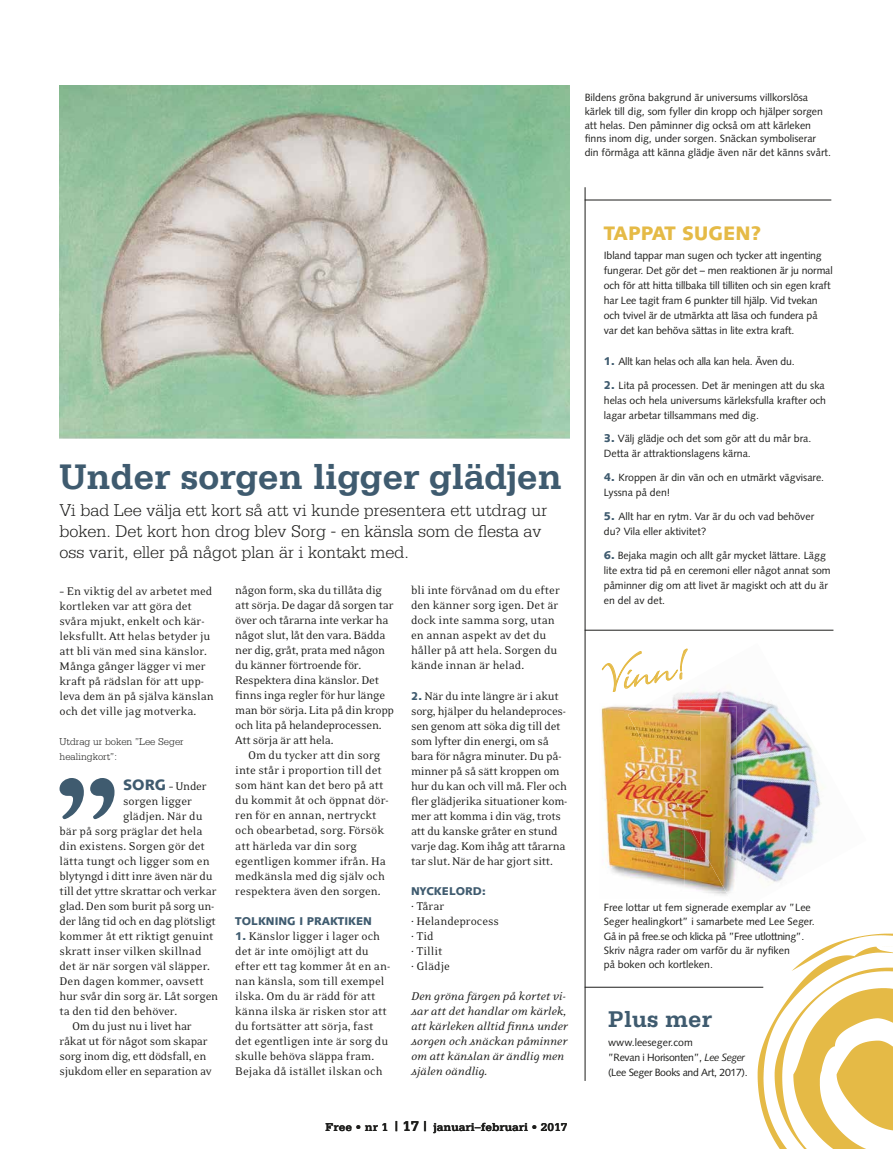
<style>
.page{position:relative;width:893px;height:1149px;background:#fff}
.page>*{position:absolute;margin:0;border:0;box-sizing:border-box;transform-origin:0 0}
.t1{font:700 37.5px "Serifa";letter-spacing:-.01em;color:#3f5b6f}
.t2{font:36.15px "Bickley Script Com";color:#e5ba46}
.t3{font:700 24px "Serifa";color:#3f5b6f}
.t4{font:900 19.5px "Syntax";color:#e5ba46}
.t5{font:300 18px/21px "Serifa";color:#1d1d1b}
.t6{font:12.75px/15px "Eidetic Neo";letter-spacing:-.01em;color:#1d1d1b}
.t7{font:italic 12.75px/15px "Eidetic Neo";color:#1d1d1b}
.t8{font:700 12px "Serifa";color:#1d1d1b}
.t9{font:900 11.25px "Syntax";color:#3f5b6f}
.t10{font:10.5px/15px "Syntax";color:#1d1d1b}
.t11{font:10.5px/15px "Syntax";letter-spacing:-.03em;color:#1d1d1b}
.t12{font:10.5px "Syntax";letter-spacing:-.02em;color:#1d1d1b}
.t13{font:300 10.5px/15px "Serifa";color:#1d1d1b}
.s1{font-family:"Syntax";font-weight:900;font-size:15px;color:#3f5b6f}
.s2{font-family:"Syntax";font-weight:900;font-size:11.25px;color:#3f5b6f}
.s3{font-size:15px}
.s4{font-weight:900;font-size:11.25px;color:#3f5b6f}
.s5{font-style:italic}
</style>
<div class="page">
<img style="left:747px;top:933px;width:146px;height:215px">
<hr style="left:585px;top:629px;width:248px;height:1px;background:#1d1d1b">
<img style="left:60px;top:85px;width:510px;height:353px">
<hr style="left:585px;top:986px;width:178px;height:1px;background:#1d1d1b">
<img style="left:672px;top:690px;width:152px;height:193px">
<img style="left:669px;top:703px;width:73px;height:193px">
<img style="left:602px;top:706px;width:26px;height:92px">
<img style="left:602px;top:798px;width:82px;height:93px">
<img style="left:684px;top:845px;width:16px;height:46px">
<img style="left:628px;top:706px;width:72px;height:92px">
<img style="left:700px;top:706px;width:36px;height:185px">
<img style="left:674px;top:798px;width:26px;height:47px">
<hr style="left:585px;top:199px;width:246px;height:1px;background:#1d1d1b">
<svg style="left:60px;top:778px;width:55px;height:40px"></svg>
<hr style="left:585px;top:187px;width:1px;height:893px;background:#1d1d1b">
<svg style="left:601px;top:648px;width:87px;height:44px"></svg>
<p class="t10" style="left:585px;top:91px;width:248px;line-height:13.5px">Bildens gröna bakgrund är universums villkorslösa kärlek till dig, som fyller din kropp och hjälper sorgen att helas. Den påminner dig också om att kärleken finns inom dig, under sorgen. Snäckan symboliserar din förmåga att känna glädje även när det känns svårt.</p>
<h1 class="t1" style="left:60px;top:454px;width:504px">Under sorgen ligger glädjen</h1>
<h3 class="t5" style="left:60px;top:499px;width:489px">Vi bad Lee välja ett kort så att vi kunde presentera ett utdrag ur boken. Det kort hon drog blev Sorg - en känsla som de flesta av oss varit, eller på något plan är i kontakt med.</h3>
<p class="t6" style="left:60px;top:583px;width:156px">– En viktig del av arbetet med kortleken var att göra det svåra mjukt, enkelt och kär&shy;leksfullt. Att helas betyder ju att bli vän med sina känslor.<br>Många gånger lägger vi mer kraft på rädslan för att upp&shy;leva dem än på själva känslan och det ville jag motverka.</p>
<p class="t13" style="left:60px;top:733px;width:126px">Utdrag ur boken ”Lee Seger healingkort”:</p>
<p class="t6" style="left:123px;top:778px;width:85px"><span class="s1">SORG</span> – Under</p>
<p class="t6" style="left:123px;top:793px;width:70px">sorgen ligger</p>
<p class="t6" style="left:123px;top:808px;width:81px">glädjen. När du</p>
<p class="t6" style="left:60px;top:823px;width:145px">bär på sorg präglar det hela</p>
<p class="t6" style="left:60px;top:838px;width:147px">din exi stens. Sorgen gör det</p>
<p class="t6" style="left:60px;top:853px;width:152px">lätta tungt och ligger som en</p>
<p class="t6" style="left:60px;top:868px;width:155px">blytyngd i ditt inre även när du</p>
<p class="t6" style="left:60px;top:883px;width:159px">till det yttre skrattar och verkar</p>
<p class="t6" style="left:60px;top:898px;width:156px">glad. Den som burit på sorg un-</p>
<p class="t6" style="left:60px;top:913px;width:158px">der lång tid och en dag plötsligt</p>
<p class="t6" style="left:60px;top:928px;width:156px">kommer åt ett riktigt genuint</p>
<p class="t6" style="left:60px;top:943px;width:144px">skratt inser vilken skillnad</p>
<p class="t6" style="left:60px;top:958px;width:152px">det är när sorgen väl släpper.</p>
<p class="t6" style="left:60px;top:973px;width:146px">Den dagen kommer, oavsett</p>
<p class="t6" style="left:60px;top:988px;width:160px">hur svår din sorg är. Låt sorgen</p>
<p class="t6" style="left:60px;top:1003px;width:119px">ta den tid den behöver.</p>
<p class="t6" style="left:72px;top:1018px;width:121px">Om du just nu i livet har</p>
<p class="t6" style="left:60px;top:1033px;width:150px">råkat ut för något som skapar</p>
<p class="t6" style="left:60px;top:1048px;width:148px">sorg inom dig, ett dödsfall, en</p>
<p class="t6" style="left:60px;top:1063px;width:154px">sjukdom eller en separation av</p>
<p class="t6" style="left:235px;top:583px;width:160px">någon form, ska du tillåta dig att sörja. De dagar då sorgen tar över och tårarna inte verkar ha något slut, låt den vara. Bädda ner dig, gråt, prata med någon du känner förtroende för.<br>Re spektera dina känslor. Det finns inga regler för hur länge man bör sörja. Lita på din kropp och lita på helandeprocessen.<br>Att sörja är att hela.</p>
<p class="t6" style="left:235px;top:748px;width:155px;text-indent:13px">Om du tycker att din sorg inte står i proportion till det som hänt kan det bero på att du kommit åt och öppnat dör&shy;ren för en annan, nertryckt och obearbetad, sorg. Försök att härleda var din sorg egentligen kommer ifrån. Ha medkänsla med dig själv och respektera även den sorgen.</p>
<p class="t9" style="left:235px;top:913px;width:138px">TOLKNING I PRAKTIKEN</p>
<p class="t6" style="left:235px;top:928px;width:156px"><span class="s2">1.</span> Känslor ligger i lager och det är inte omöjligt att du efter ett tag kommer åt en an&shy;nan känsla, som till exempel ilska. Om du är rädd för att känna ilska är risken stor att du fortsätter att sörja, fast det egentligen inte är sorg du skulle behöva släppa fram.<br>Bejaka då istället ilskan och</p>
<p class="t6" style="left:411px;top:583px;width:150px">bli inte förvånad om du efter den känner sorg igen. Det är dock inte samma sorg, utan en annan aspekt av det du håller på att hela. Sorgen du kände innan är helad.</p>
<p class="t6" style="left:411px;top:688px;width:158px"><span class="s2">2.</span> När du inte längre är i akut sorg, hjälper du helandeproces&shy;sen genom att söka dig till det som lyfter din energi, om så bara för några minuter. Du på&shy;minner på så sätt kroppen om hur du kan och vill må. Fler och fler glädjerika situationer kom&shy;mer att komma i din väg, trots att du kanske gråter en stund varje dag. Kom ihåg att tårarna tar slut. När de har gjort sitt.</p>
<p class="t9" style="left:411px;top:883px;width:76px">NYCKELORD:</p>
<p class="t6" style="left:411px;top:898px;width:90px">· Tårar<br>· Helandeprocess · Tid<br>· Tillit<br>· Glädje</p>
<p class="t7" style="left:411px;top:988px;width:158px">Den gröna färgen på kortet vi&shy;sar att det handlar om kärlek, att kärleken alltid finns under sorgen och snäckan påminner om att känslan är ändlig men själen oändlig.</p>
<p class="t8" style="left:326px;top:1119px;width:243px">Free • nr 1 <span class="s3">| 17 |</span> januari–februari • 2017</p>
<h3 class="t4" style="left:604px;top:222px;width:159px">TAPPAT SUGEN?</h3>
<p class="t10" style="left:604px;top:248px;width:230px">Ibland tappar man sugen och tycker att ingenting fungerar. Det gör det – men reaktionen är ju normal och för att hitta tillbaka till tilliten och sin egen kraft har Lee tagit fram 6 punkter till hjälp. Vid tvekan och tvivel är de utmärkta att läsa och fundera på var det kan behöva sättas in lite extra kraft.</p>
<p class="t12" style="left:604px;top:355px;width:192px"><span class="s4">1.</span> Allt kan helas och alla kan hela. Även du.</p>
<p class="t10" style="left:604px;top:377px;width:224px;text-align:justify"><span class="s4">2.</span> Lita på processen. Det är meningen att du ska helas och hela universums kärleksfulla krafter och lagar arbetar tillsammans med dig.</p>
<p class="t10" style="left:604px;top:431px;width:209px"><span class="s4">3.</span> Välj glädje och det som gör att du mår bra.<br>Detta är attraktionslagens kärna.</p>
<p class="t10" style="left:604px;top:470px;width:222px"><span class="s4">4.</span> Kroppen är din vän och en utmärkt vägvisare.<br>Lyssna på den!</p>
<p class="t10" style="left:604px;top:509px;width:212px"><span class="s4">5.</span> Allt har en rytm. Var är du och vad behöver du? Vila eller aktivitet?</p>
<p class="t10" style="left:604px;top:547px;width:228px"><span class="s4">6.</span> Bejaka magin och allt går mycket lättare. Lägg lite extra tid på en ceremoni eller något annat som påminner dig om att livet är magiskt och att du är en del av det.</p>
<h2 class="t2" style="left:598px;top:653px;width:86px;rotate:-10deg">Vinn!</h2>
<p class="t10" style="left:604px;top:900px;width:212px;line-height:14.2px">Free lottar ut fem signerade exemplar av ”Lee Seger healing kort” i samarbete med Lee Seger.<br>Gå in på free.se och klicka på ”Free utlottning”.<br>Skriv några rader om varför du är nyfiken<br>på boken och kortleken.</p>
<h3 class="t3" style="left:608px;top:1004px;width:106px">Plus mer</h3>
<p class="t11" style="left:608px;top:1034px;width:141px">www.leeseger.com<br>”Revan i Horisonten”, <span class="s5">Lee Seger </span>(Lee Seger Books and Art, 2017).</p>
</div>
